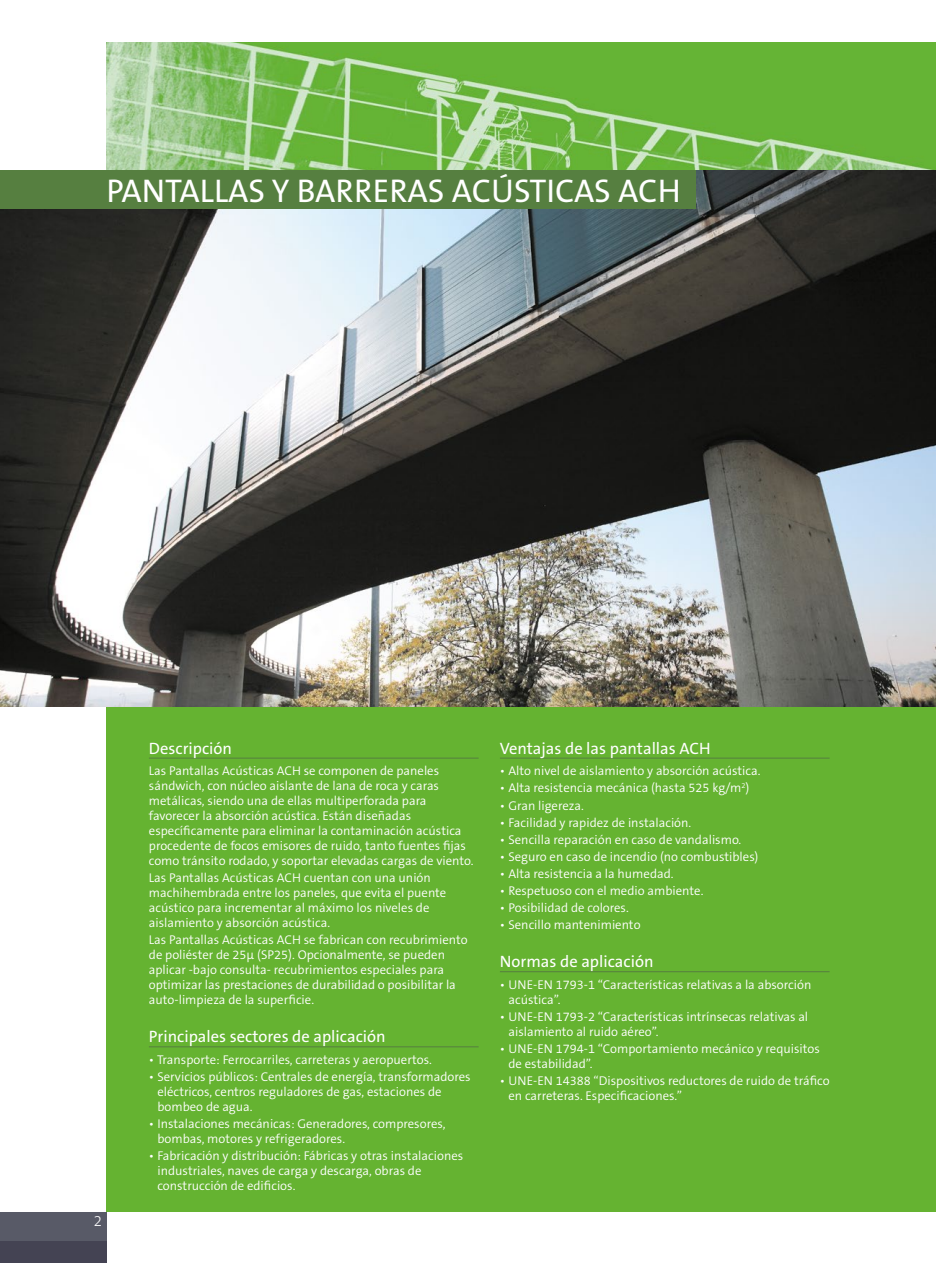
<style>
.page{position:relative;width:936px;height:1263px;background:#fff}
.page>*{position:absolute;margin:0;border:0;box-sizing:border-box;transform-origin:0 0}
.t1{font:33px "The Sans B5 Plain";color:#fff}
.t2{font:16.5px "The Sans B5 Plain";color:#fff}
.t3{font:300 15.15px "The Sans B3";color:#fff}
.t4{font:300 12.75px/15px "The Sans B4";color:#fff}
</style>
<div class="page">
<div style="left:106px;top:43px;width:829px;height:1169px;background:#65b331"></div>
<img style="left:106px;top:43px;width:828px;height:127px">
<img style="left:0;top:170px;width:935px;height:537px">
<div style="left:0;top:1212px;width:106px;height:30px;background:#585a67"></div>
<div style="left:0;top:1242px;width:106px;height:21px;background:#444353"></div>
<div style="left:0;top:170px;width:695px;height:39px;background:#567f40"></div>
<hr style="left:149px;top:758px;width:329px;height:1px;background:#567f40">
<hr style="left:500px;top:758px;width:329px;height:1px;background:#567f40">
<hr style="left:500px;top:971px;width:329px;height:1px;background:#567f40">
<hr style="left:149px;top:1046px;width:329px;height:1px;background:#567f40">
<h1 class="t1" style="left:106px;top:173px;width:576px">PANTALLAS Y BARRERAS ACÚSTICAS ACH</h1>
<p class="t3" style="left:94px;top:1213px;width:10px">2</p>
<p class="t2" style="left:149px;top:739px;width:85px">Descripción</p>
<p class="t4" style="left:149px;top:764px;width:326px">Las Pantallas Acústicas ACH se componen de paneles sándwich, con núcleo aislante de lana de roca y caras metálicas, siendo una de ellas multiperforada para favorecer la absorción acústica. Están diseñadas específicamente para eliminar la contaminación acústica procedente de focos emisores de ruido, tanto fuentes fijas como tránsito rodado, y soportar elevadas cargas de viento.</p>
<p class="t4" style="left:149px;top:871px;width:299px">Las Pantallas Acústicas ACH cuentan con una unión machihembrada entre los paneles, que evita el puente acústico para incrementar al máximo los niveles de aislamiento y absorción acústica.</p>
<p class="t4" style="left:149px;top:933px;width:320px">Las Pantallas Acústicas ACH se fabrican con recubrimiento de poliéster de 25µ (SP25). Opcionalmente, se pueden aplicar -bajo consulta- recubrimientos especiales para optimizar las prestaciones de durabilidad o posibilitar la auto-limpieza de la superficie.</p>
<p class="t2" style="left:149px;top:1028px;width:238px">Principales sectores de aplicación</p>
<p class="t4" style="left:149px;top:1053px;width:284px">• Transporte: Ferrocarriles, carreteras y aeropuertos.</p>
<p class="t4" style="left:157px;top:1070px;width:315px;text-indent:-9px">• Servicios públicos: Centrales de energía, transformadores eléctricos, centros reguladores de gas, estaciones de bombeo de agua.</p>
<p class="t4" style="left:157px;top:1117px;width:289px;text-indent:-9px">• Instalaciones mecánicas: Generadores, compresores, bombas, motores y refrigeradores.</p>
<p class="t4" style="left:157px;top:1149px;width:307px;text-indent:-9px">• Fabricación y distribución: Fábricas y otras instalaciones industriales, naves de carga y descarga, obras de construcción de edificios.</p>
<p class="t2" style="left:500px;top:739px;width:212px">Ventajas de las pantallas ACH</p>
<p class="t4" style="left:500px;top:764px;width:262px">• Alto nivel de aislamiento y absorción acústica.</p>
<p class="t4" style="left:500px;top:781px;width:251px">• Alta resistencia mecánica (hasta 525 kg/m<sup>2</sup>)</p>
<p class="t4" style="left:500px;top:798px;width:85px">• Gran ligereza.</p>
<p class="t4" style="left:500px;top:815px;width:193px">• Facilidad y rapidez de instalación.</p>
<p class="t4" style="left:500px;top:832px;width:243px">• Sencilla reparación en caso de vandalismo.</p>
<p class="t4" style="left:500px;top:849px;width:260px">• Seguro en caso de incendio (no combustibles)</p>
<p class="t4" style="left:500px;top:867px;width:175px">• Alta resistencia a la humedad.</p>
<p class="t4" style="left:500px;top:884px;width:205px">• Respetuoso con el medio ambiente.</p>
<p class="t4" style="left:500px;top:901px;width:130px">• Posibilidad de colores.</p>
<p class="t4" style="left:500px;top:918px;width:142px">• Sencillo mantenimiento</p>
<p class="t2" style="left:500px;top:953px;width:155px">Normas de aplicación</p>
<p class="t4" style="left:508px;top:977px;width:304px;text-indent:-9px">• UNE-EN 1793-1 “Características relativas a la absorción acústica”.</p>
<p class="t4" style="left:508px;top:1010px;width:301px;text-indent:-9px">• UNE-EN 1793-2 “Características intrínsecas relativas al aislamiento al ruido aéreo”.</p>
<p class="t4" style="left:508px;top:1042px;width:313px;text-indent:-9px">• UNE-EN 1794-1 “Comportamiento mecánico y requisitos de estabilidad”.</p>
<p class="t4" style="left:508px;top:1074px;width:322px;text-indent:-9px">• UNE-EN 14388 “Dispositivos reductores de ruido de tráfico en carreteras. Especificaciones.”</p>
</div>
